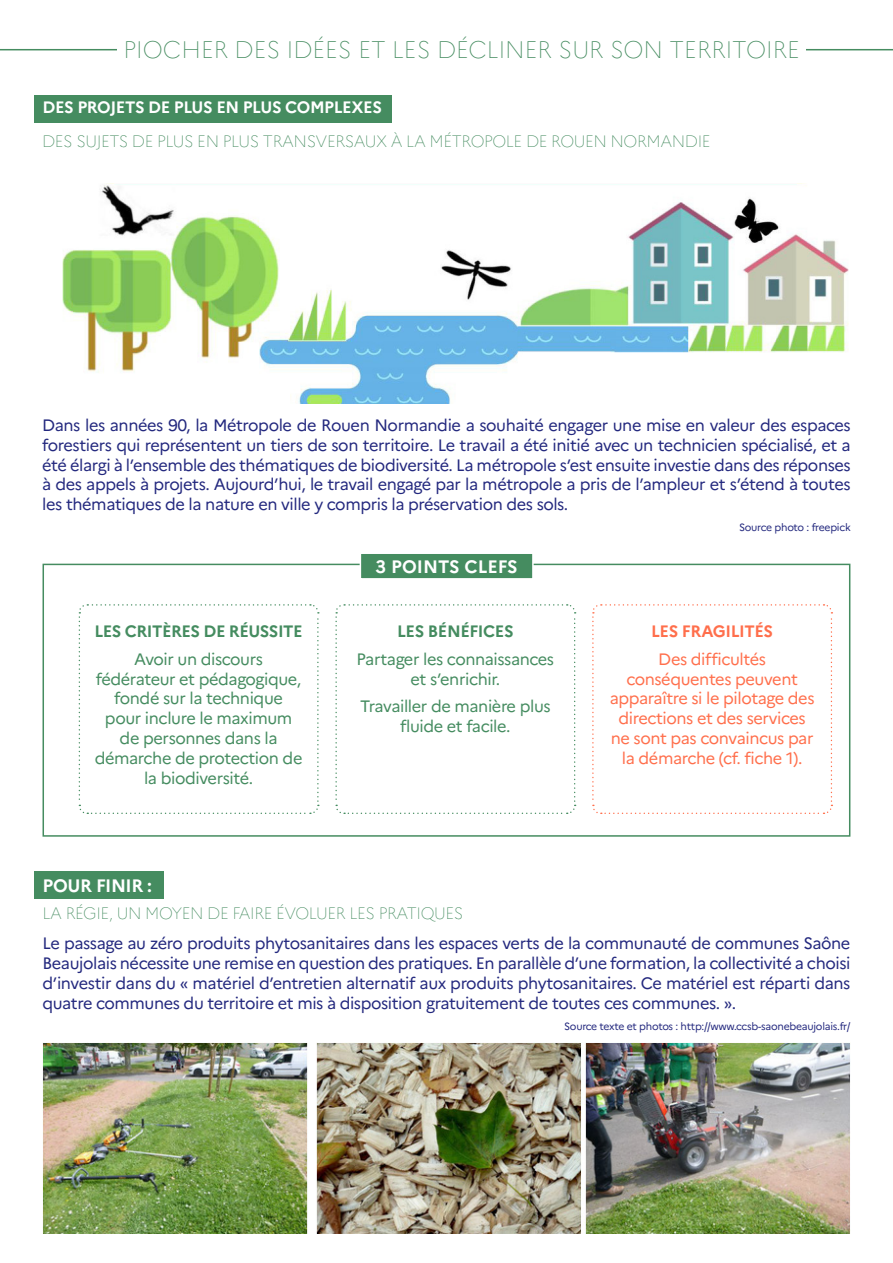
<style>
.page{position:relative;width:893px;height:1263px;background:#fff}
.page>*{position:absolute;margin:0;border:0;box-sizing:border-box;transform-origin:0 0}
.t1{font:100 24px "Marianne";color:#458c60}
.t2{font:700 18px "Marianne";letter-spacing:-.01em;color:#fff}
.t3{font:16.5px/19.8px "Marianne";letter-spacing:-.025em;color:#23287e;text-align:justify}
.t4{font:16.5px/19.8px "Marianne";letter-spacing:-.025em;color:#458c60;text-align:center}
.t5{font:16.5px/19.8px "Marianne";letter-spacing:-.025em;color:#ff6f4c;text-align:center}
.t6{font:100 16.5px "Marianne";letter-spacing:-.025em;color:#458c60}
.t7{font:700 16.5px "Marianne";letter-spacing:-.03em;color:#458c60}
.t8{font:700 16.5px "Marianne";letter-spacing:-.025em;color:#fff}
.t9{font:700 16.5px "Marianne";letter-spacing:-.025em;color:#ff6f4c}
.t10{font:10.5px "Marianne";letter-spacing:-.025em;color:#23287e}
</style>
<div class="page">
<div style="left:34px;top:95px;width:357px;height:27px;background:#458c60"></div>
<img style="left:62px;top:184px;width:787px;height:220px">
<div style="left:43px;top:564px;width:807px;height:273px;border:2px solid #458c60"></div>
<svg style="left:78px;top:604px;width:241px;height:210px"></svg>
<svg style="left:335px;top:604px;width:241px;height:210px"></svg>
<svg style="left:592px;top:604px;width:241px;height:210px"></svg>
<div style="left:360px;top:553px;width:173px;height:26px;background:#458c60"></div>
<div style="left:360px;top:552px;width:174px;height:28px;border:2px solid #fff"></div>
<img style="left:43px;top:1043px;width:807px;height:190px">
<div style="left:34px;top:871px;width:130px;height:27px;background:#458c60"></div>
<hr style="left:0;top:49px;width:893px;height:1px;background:#458c60">
<div style="left:117px;top:40px;width:689px;height:29px;background:#fff"></div>
<p class="t1" style="left:123px;top:35px;width:678px">PIOCHER DES IDÉES ET LES DÉCLINER SUR SON TERRITOIRE</p>
<p class="t8" style="left:43px;top:97px;width:341px">DES PROJETS DE PLUS EN PLUS COMPLEXES</p>
<p class="t6" style="left:42px;top:131px;width:670px">DES SUJETS DE PLUS EN PLUS TRANSVERSAUX À LA MÉTROPOLE DE ROUEN NORMANDIE</p>
<p class="t3" style="left:42px;top:415px;width:810px">Dans les années 90, la Métropole de Rouen Normandie a souhaité engager une mise en valeur des espaces forestiers qui représentent un tiers de son territoire. Le travail a été initié avec un technicien spécialisé, et a été élargi à l’ensemble des thématiques de biodiversité. La métropole s’est ensuite investie dans des réponses à des appels à projets. Aujourd’hui, le travail engagé par la métropole a pris de l’ampleur et s’étend à toutes les thématiques de la nature en ville y compris la préservation des sols.</p>
<p class="t10" style="left:739px;top:521px;width:113px">Source photo : freepick</p>
<p class="t7" style="left:95px;top:621px;width:210px">LES CRITÈRES DE RÉUSSITE</p>
<p class="t4" style="left:95px;top:649px;width:209px">Avoir un discours fédérateur et pédagogique, fondé sur la technique pour inclure le maximum de personnes dans la démarche de protection de la biodiversité.</p>
<p class="t2" style="left:375px;top:555px;width:144px">3 POINTS CLEFS</p>
<p class="t7" style="left:397px;top:621px;width:118px">LES BÉNÉFICES</p>
<p class="t4" style="left:357px;top:649px;width:199px">Partager les connaissances et s’enrichir.</p>
<p class="t4" style="left:360px;top:696px;width:192px">Travailler de manière plus fluide et facile.</p>
<p class="t9" style="left:651px;top:621px;width:124px">LES FRAGILITÉS</p>
<p class="t5" style="left:610px;top:649px;width:206px">Des difficultés conséquentes peuvent apparaître si le pilotage des directions et des services ne sont pas convaincus par la démarche (cf. fiche 1).</p>
<p class="t2" style="left:43px;top:874px;width:111px">POUR FINIR :</p>
<p class="t6" style="left:43px;top:903px;width:422px">LA RÉGIE, UN MOYEN DE FAIRE ÉVOLUER LES PRATIQUES</p>
<p class="t3" style="left:43px;top:933px;width:809px">Le passage au zéro produits phytosanitaires dans les espaces verts de la communauté de communes Saône Beaujolais nécessite une remise en question des pratiques. En parallèle d’une formation, la collectivité a choisi d’investir dans du « matériel d’entretien alternatif aux produits phytosanitaires. Ce matériel est réparti dans quatre communes du territoire et mis à disposition gratuitement de toutes ces communes. ».</p>
<p class="t10" style="left:564px;top:1020px;width:288px">Source texte et photos : http://www.ccsb-saonebeaujolais.fr/</p>
</div>
